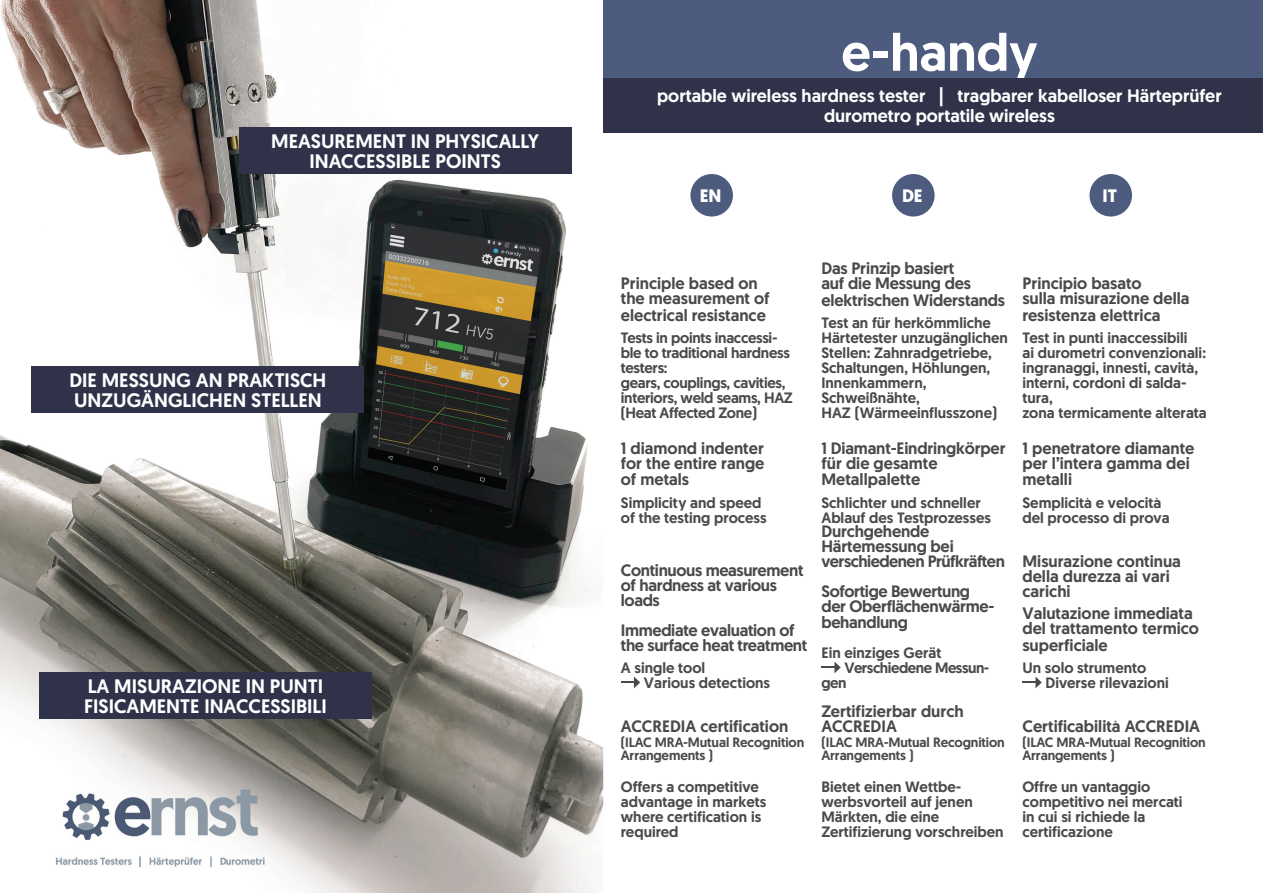
<style>
.page{position:relative;width:1263px;height:893px;background:#fff}
.page>*{position:absolute;margin:0;border:0;box-sizing:border-box;transform-origin:0 0}
.t1{font:500 52.5px "Geomanist";color:#fff}
.t2{font:500 19.5px/19.5px "Geomanist";color:#fff}
.t3{font:500 18px/19.5px "Geomanist";color:#fff;text-align:center}
.t4{font:700 18px "Geomanist";color:#fff}
.t5{font:500 16.5px/15px "Geomanist";color:#494a49}
.t6{font:500 16.5px/15px "Geomanist";letter-spacing:-.02em;color:#494a49}
.t7{font:500 15px/15px "Geomanist";color:#494a49}
.t8{font:500 15px/15px "Geomanist";letter-spacing:-.02em;color:#494a49}
.t9{font:500 15px "Geomanist";letter-spacing:-.03em;color:#494a49}
.t10{font:500 13.5px/13.5px "Geomanist";letter-spacing:-.01em;color:#494a49}
</style>
<div class="page">
<img style="left:0;top:0;width:603px;height:893px">
<div style="left:603px;top:0;width:660px;height:42px;background:#4d5c7e"></div>
<div style="left:603px;top:24px;width:660px;height:55px;background:#4d5c7e"></div>
<div style="left:603px;top:78px;width:660px;height:55px;background:#2f3249"></div>
<svg style="left:621px;top:677px;width:19px;height:11px"></svg>
<svg style="left:1022px;top:677px;width:20px;height:11px"></svg>
<svg style="left:821px;top:662px;width:20px;height:11px"></svg>
<div style="left:32px;top:367px;width:332px;height:46px;background:#2f3249"></div>
<div style="left:39px;top:672px;width:333px;height:47px;background:#2f3249"></div>
<div style="left:239px;top:127px;width:333px;height:47px;background:#2f3249"></div>
<div style="left:1089px;top:174px;width:43px;height:43px;background:#4d5c7e;border-radius:50%"></div>
<div style="left:892px;top:174px;width:42px;height:43px;background:#4d5c7e;border-radius:50%"></div>
<div style="left:690px;top:174px;width:43px;height:43px;background:#4d5c7e;border-radius:50%"></div>
<img style="left:51px;top:780px;width:219px;height:87px">
<h2 class="t2" style="left:271px;top:132px;width:270px;text-align:center">MEASUREMENT IN PHYSICALLY<br>INACCESSIBLE POINTS</h2>
<h2 class="t2" style="left:69px;top:371px;width:258px">DIE MESSUNG AN PRAKTISCH<br>UNZUGÄNGLICHEN STELLEN</h2>
<h2 class="t2" style="left:84px;top:676px;width:244px">LA MISURAZIONE IN PUNTI<br>FISICAMENTE INACCESSIBILI</h2>
<h1 class="t1" style="left:841px;top:18px;width:198px">e-handy</h1>
<p class="t3" style="left:657px;top:86px;width:566px">portable wireless hardness tester | tragbarer kabelloser Härteprüfer durometro portatile wireless</p>
<p class="t4" style="left:700px;top:184px;width:23px">EN</p>
<p class="t4" style="left:902px;top:184px;width:22px">DE</p>
<p class="t4" style="left:1102px;top:184px;width:16px">IT</p>
<p class="t5" style="left:621px;top:276px;width:150px">Principle based on the measurement of</p>
<p class="t5" style="left:621px;top:307px;width:147px">electrical resistance</p>
<p class="t8" style="left:621px;top:330px;width:174px">Tests in points inaccessi&shy;ble to traditional hardness testers:<br>gears, couplings, cavities, interiors, weld seams, HAZ (Heat Affected Zone)</p>
<p class="t5" style="left:621px;top:440px;width:145px">1 diamond indenter for the entire range</p>
<p class="t5" style="left:621px;top:472px;width:70px">of metals</p>
<p class="t7" style="left:621px;top:495px;width:147px">Simplicity and speed of the testing process</p>
<p class="t6" style="left:621px;top:562px;width:184px">Continuous measurement of hardness at various loads</p>
<p class="t6" style="left:621px;top:622px;width:188px">Immediate evaluation of the surface heat treatment</p>
<p class="t7" style="left:644px;top:660px;width:128px;text-indent:-23px">A single tool<br>Various detections</p>
<p class="t5" style="left:621px;top:718px;width:169px">ACCREDIA certification</p>
<p class="t10" style="left:621px;top:735px;width:185px">(ILAC MRA-Mutual Recognition<br>Arrangements )</p>
<p class="t7" style="left:621px;top:779px;width:147px">Offers a competitive advantage in markets where certification is required</p>
<p class="t5" style="left:821px;top:261px;width:151px">Das Prinzip basiert auf die Messung des</p>
<p class="t5" style="left:821px;top:292px;width:185px">elektrischen Widerstands</p>
<p class="t7" style="left:821px;top:315px;width:188px">Test an für herkömmliche<br>Härtetester unzugänglichen<br>Stellen: Zahnradgetriebe,<br>Schaltungen, Höhlungen,<br>Innenkammern,<br>Schweißnähte,<br>HAZ (Wärmeeinflusszone)</p>
<p class="t5" style="left:821px;top:440px;width:186px">1 Diamant-Eindringkörper für die gesamte</p>
<p class="t5" style="left:821px;top:472px;width:100px">Metallpalette</p>
<p class="t7" style="left:821px;top:495px;width:171px">Schlichter und schneller<br>Ablauf des Testprozesses</p>
<p class="t5" style="left:821px;top:523px;width:185px">Durchgehende<br>Härtemessung bei verschiedenen Prüfkräften</p>
<p class="t6" style="left:821px;top:583px;width:175px">Sofortige Bewertung der Oberflächenwärme-</p>
<p class="t6" style="left:821px;top:615px;width:88px">behandlung</p>
<p class="t7" style="left:821px;top:645px;width:121px">Ein einziges Gerät</p>
<p class="t9" style="left:844px;top:658px;width:146px">Verschiedene Messun-</p>
<p class="t7" style="left:821px;top:675px;width:27px">gen</p>
<p class="t5" style="left:821px;top:703px;width:144px">Zertifizierbar durch<br>ACCREDIA</p>
<p class="t10" style="left:821px;top:735px;width:185px">(ILAC MRA-Mutual Recognition<br>Arrangements )</p>
<p class="t7" style="left:821px;top:779px;width:184px">Bietet einen Wettbe&shy;werbsvorteil auf jenen<br>Märkten, die eine<br>Zertifizierung vorschreiben</p>
<p class="t5" style="left:1022px;top:276px;width:169px">Principio basato<br>sulla misurazione della</p>
<p class="t5" style="left:1022px;top:307px;width:140px">resistenza elettrica</p>
<p class="t7" style="left:1022px;top:330px;width:186px">Test in punti inaccessibili<br>ai durometri convenzionali: ingranaggi, innesti, cavità, interni, cordoni di salda&shy;tura,<br>zona termicamente alterata</p>
<p class="t5" style="left:1022px;top:440px;width:173px">1 penetratore diamante per l’intera gamma dei</p>
<p class="t5" style="left:1022px;top:472px;width:51px">metalli</p>
<p class="t7" style="left:1022px;top:495px;width:149px">Semplicità e velocità del processo di prova</p>
<p class="t5" style="left:1022px;top:553px;width:160px">Misurazione continua della durezza ai vari carichi</p>
<p class="t5" style="left:1022px;top:606px;width:178px">Valutazione immediata del trattamento termico</p>
<p class="t5" style="left:1022px;top:637px;width:87px">superficiale</p>
<p class="t7" style="left:1045px;top:660px;width:125px;text-indent:-23px">Un solo strumento<br>Diverse rilevazioni</p>
<p class="t5" style="left:1022px;top:718px;width:179px">Certificabilità ACCREDIA</p>
<p class="t10" style="left:1022px;top:735px;width:185px">(ILAC MRA-Mutual Recognition<br>Arrangements )</p>
<p class="t7" style="left:1022px;top:779px;width:162px">Offre un vantaggio competitivo nei mercati in cui si richiede la certificazione</p>
</div>
